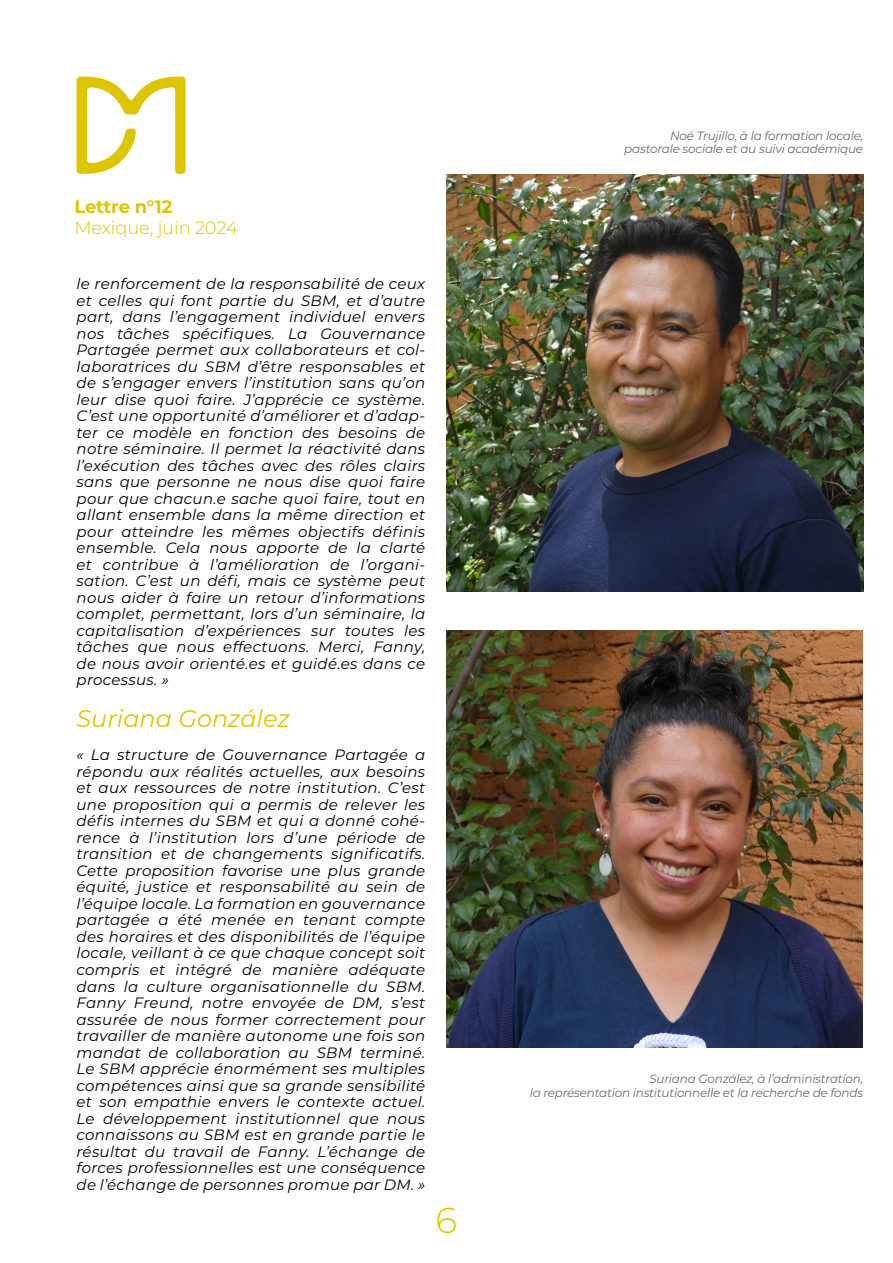
<style>
.page{position:relative;width:893px;height:1263px;background:#fff}
.page>*{position:absolute;margin:0;border:0;box-sizing:border-box;transform-origin:0 0}
.t1{font:300 36px "Montserrat";color:#ddc600}
.t2{font:italic 24px "Montserrat";color:#ddc600}
.t3{font:300 18px "Montserrat";letter-spacing:-.01em;color:#ddc600}
.t4{font:700 18px "Montserrat";letter-spacing:-.01em;color:#ddc600}
.t5{font:italic 15px/16.5px "Montserrat";letter-spacing:.02em;color:#000;text-align:justify}
.t6{font:italic 12px/13.8px "Montserrat";letter-spacing:-.02em;color:#6b6b6a;text-align:right}
</style>
<div class="page">
<img style="left:446px;top:174px;width:417px;height:417px">
<img style="left:446px;top:630px;width:416px;height:417px">
<svg style="left:77px;top:77px;width:109px;height:97px"></svg>
<p class="t4" style="left:74px;top:193px;width:100px">Lettre n°12</p>
<p class="t3" style="left:74px;top:215px;width:165px">Mexique, juin 2024</p>
<p class="t5" style="left:77px;top:275px;width:350px">le renforcement de la responsabilité de ceux et celles qui font partie du SBM, et d’autre part, dans l’engagement individuel envers nos tâches spécifiques. La Gouvernance Partagée permet aux collaborateurs et col&shy;laboratrices du SBM d’être responsables et de s’engager envers l’institution sans qu’on leur dise quoi faire. J’apprécie ce système.<br>C’est une opportunité d’améliorer et d’adap&shy;ter ce modèle en fonction des besoins de notre séminaire. Il permet la réactivité dans l’exécution des tâches avec des rôles clairs sans que personne ne nous dise quoi faire pour que chacun.e sache quoi faire, tout en allant ensemble dans la même direction et pour atteindre les mêmes objectifs définis ensemble. Cela nous apporte de la clarté et contribue à l’amélioration de l’organi&shy;sation. C’est un défi, mais ce système peut nous aider à faire un retour d’informations complet, permettant, lors d’un séminaire, la capitalisation d’expériences sur toutes les tâches que nous effectuons. Merci, Fanny, de nous avoir orienté.es et guidé.es dans ce processus. »</p>
<h2 class="t2" style="left:77px;top:702px;width:215px">Suriana González</h2>
<p class="t5" style="left:77px;top:746px;width:350px">« La structure de Gouvernance Partagée a répondu aux réalités actuelles, aux besoins et aux ressources de notre institution. C’est une proposition qui a permis de relever les défis internes du SBM et qui a donné cohé&shy;rence à l’institution lors d’une période de transition et de changements significatifs.<br>Cette proposition favorise une plus grande équité, justice et responsabilité au sein de l’équipe locale. La formation en gouvernance partagée a été menée en tenant compte des horaires et des disponibilités de l’équipe locale, veillant à ce que chaque concept soit compris et intégré de manière adéquate dans la culture organisationnelle du SBM.<br>Fanny Freund, notre envoyée de DM, s’est assurée de nous former correctement pour travailler de manière autonome une fois son mandat de collaboration au SBM terminé.<br>Le SBM apprécie énormément ses multiples compétences ainsi que sa grande sensibilité et son empathie envers le contexte actuel.<br>Le développement institutionnel que nous connaissons au SBM est en grande partie le résultat du travail de Fanny. L’échange de forces professionnelles est une conséquence de l’échange de personnes promue par DM. »</p>
<h1 class="t1" style="left:436px;top:1196px;width:23px">6</h1>
<p class="t6" style="left:624px;top:128px;width:240px">Noé Trujillo, à la formation locale, pastorale sociale et au suivi académique</p>
<p class="t6" style="left:530px;top:1072px;width:335px">Suriana González, à l’administration,<br>la représentation institutionnelle et la recherche de fonds</p>
</div>
